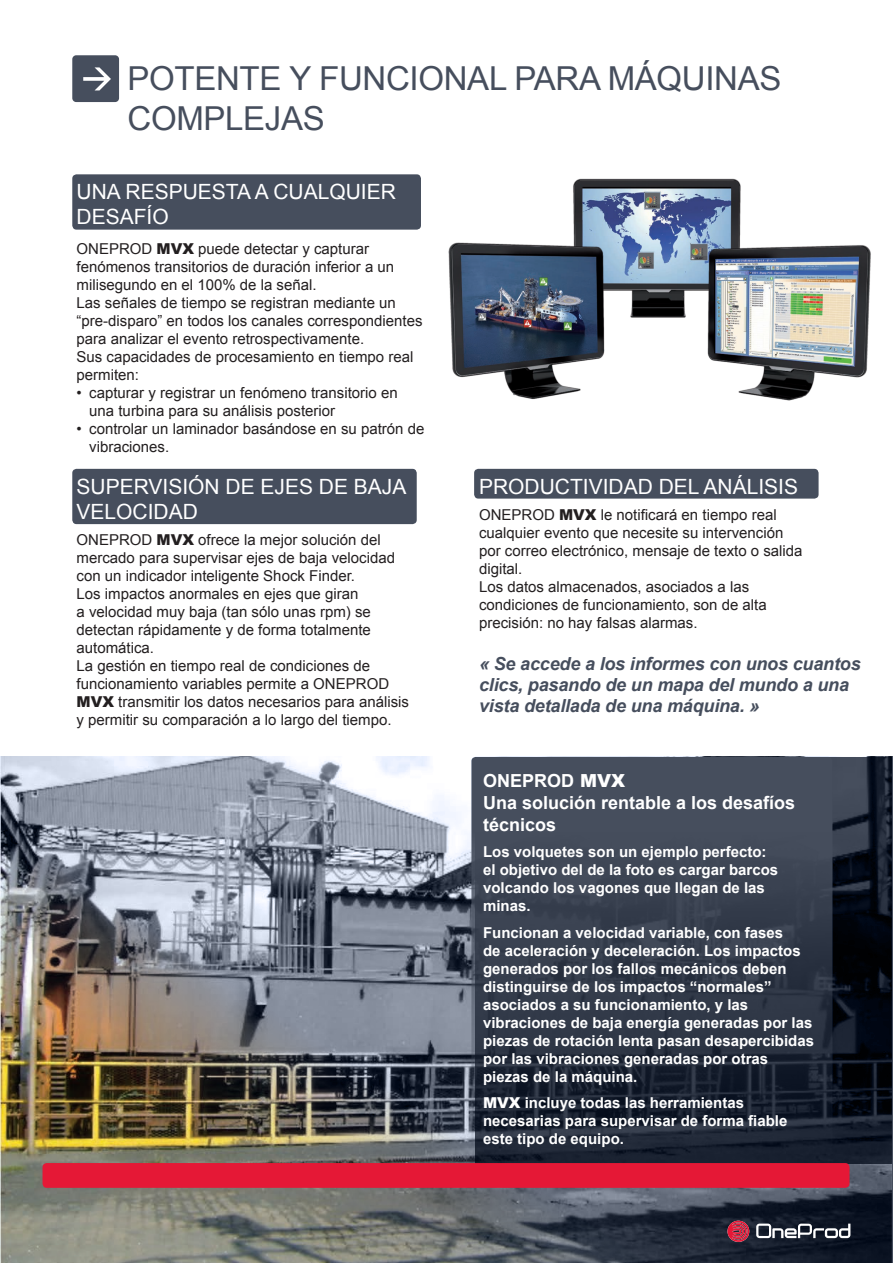
<style>
.page{position:relative;width:893px;height:1263px;background:#fff}
.page>*{position:absolute;margin:0;border:0;box-sizing:border-box;transform-origin:0 0}
.t1{font:33px/39.6px "Arial";letter-spacing:-.01em;color:#464e5d}
.TXT_courant{font:21px/25.2px "Arial";color:#fff}
.TXT_courant-2{font:italic 700 18px/21px "Arial";letter-spacing:-.01em;color:#464e5d}
.TXT_courant-3{font:700 18px/21.6px "Arial";color:#fff}
.TXT_courant-4{font:15px/18px "Arial";color:#231f20}
.TXT_courant-5{font:700 15px/18px "Arial";color:#fff}
.s1{font-weight:900}
</style>
<div class="page">
<div style="left:72px;top:174px;width:349px;height:56px;background:#464e5d;border-radius:4px"></div>
<div style="left:72px;top:469px;width:345px;height:55px;background:#464e5d;border-radius:4px"></div>
<svg style="left:72px;top:55px;width:47px;height:47px;background:#59606d"></svg>
<div style="left:474px;top:469px;width:345px;height:30px;background:#464e5d;border-radius:4px"></div>
<img style="left:573px;top:178px;width:168px;height:140px">
<img style="left:448px;top:229px;width:158px;height:170px">
<img style="left:707px;top:231px;width:164px;height:170px">
<svg style="left:0;top:757px;width:893px;height:506px;background:#5b5f66"></svg>
<div style="left:43px;top:1163px;width:806px;height:25px;background:#e51836;border-radius:4px"></div>
<svg style="left:727px;top:1221px;width:22px;height:21px"></svg>
<svg style="left:756px;top:1223px;width:94px;height:15px"></svg>
<p class="t1" style="left:128px;top:59px;width:655px">POTENTE Y FUNCIONAL PARA MÁQUINAS<br>COMPLEJAS</p>
<p class="TXT_courant" style="left:77px;top:179px;width:321px">UNA RESPUESTA A CUALQUIER<br>DESAFÍO</p>
<p class="TXT_courant-4" style="left:77px;top:240px;width:319px">ONEPROD <span class="s1">MVX</span> puede detectar y capturar fenómenos transitorios de duración inferior a un milisegundo en el 100% de la señal.</p>
<p class="TXT_courant-4" style="left:77px;top:294px;width:347px">Las señales de tiempo se registran mediante un “pre-disparo” en todos los canales correspondientes para analizar el evento retrospectivamente.</p>
<p class="TXT_courant-4" style="left:77px;top:348px;width:338px">Sus capacidades de procesamiento en tiempo real permiten:</p>
<p class="TXT_courant-4" style="left:89px;top:384px;width:310px;text-indent:-13px">• capturar y registrar un fenómeno transitorio en una turbina para su análisis posterior</p>
<p class="TXT_courant-4" style="left:89px;top:420px;width:337px;text-indent:-13px">• controlar un laminador basándose en su patrón de vibraciones.</p>
<p class="TXT_courant" style="left:77px;top:474px;width:331px">SUPERVISIÓN DE EJES DE BAJA<br>VELOCIDAD</p>
<p class="TXT_courant-4" style="left:77px;top:531px;width:320px">ONEPROD <span class="s1">MVX</span> ofrece la mejor solución del mercado para supervisar ejes de baja velocidad con un indicador inteligente Shock Finder.</p>
<p class="TXT_courant-4" style="left:77px;top:585px;width:296px">Los impactos anormales en ejes que giran<br>a velocidad muy baja (tan sólo unas rpm) se detectan rápidamente y de forma totalmente automática.</p>
<p class="TXT_courant-4" style="left:77px;top:657px;width:334px">La gestión en tiempo real de condiciones de funcionamiento variables permite a ONEPROD <span class="s1">MVX</span> transmitir los datos necesarios para análisis y permitir su comparación a lo largo del tiempo.</p>
<p class="TXT_courant" style="left:479px;top:474px;width:320px">PRODUCTIVIDAD DEL ANÁLISIS</p>
<p class="TXT_courant-4" style="left:479px;top:506px;width:325px">ONEPROD <span class="s1">MVX</span> le notificará en tiempo real cualquier evento que necesite su intervención por correo electrónico, mensaje de texto o salida digital.</p>
<p class="TXT_courant-4" style="left:479px;top:578px;width:289px">Los datos almacenados, asociados a las condiciones de funcionamiento, son de alta precisión: no hay falsas alarmas.</p>
<p class="TXT_courant-2" style="left:479px;top:654px;width:383px">« Se accede a los informes con unos cuantos clics, pasando de un mapa del mundo a una vista detallada de una máquina. »</p>
<p class="TXT_courant-3" style="left:483px;top:771px;width:314px">ONEPROD <span class="s1">MVX<br></span>Una solución rentable a los desafíos técnicos</p>
<p class="TXT_courant-5" style="left:483px;top:843px;width:297px">Los volquetes son un ejemplo perfecto: el objetivo del de la foto es cargar barcos volcando los vagones que llegan de las minas.</p>
<p class="TXT_courant-5" style="left:483px;top:924px;width:332px">Funcionan a velocidad variable, con fases<br>de aceleración y deceleración. Los impactos generados por los fallos mecánicos deben distinguirse de los impactos “normales” asociados a su funcionamiento, y las vibraciones de baja energía generadas por las piezas de rotación lenta pasan desapercibidas por las vibraciones generadas por otras piezas de la máquina.</p>
<p class="TXT_courant-5" style="left:483px;top:1094px;width:306px"><span class="s1">MVX</span> incluye todas las herramientas necesarias para supervisar de forma fiable este tipo de equipo.</p>
</div>
